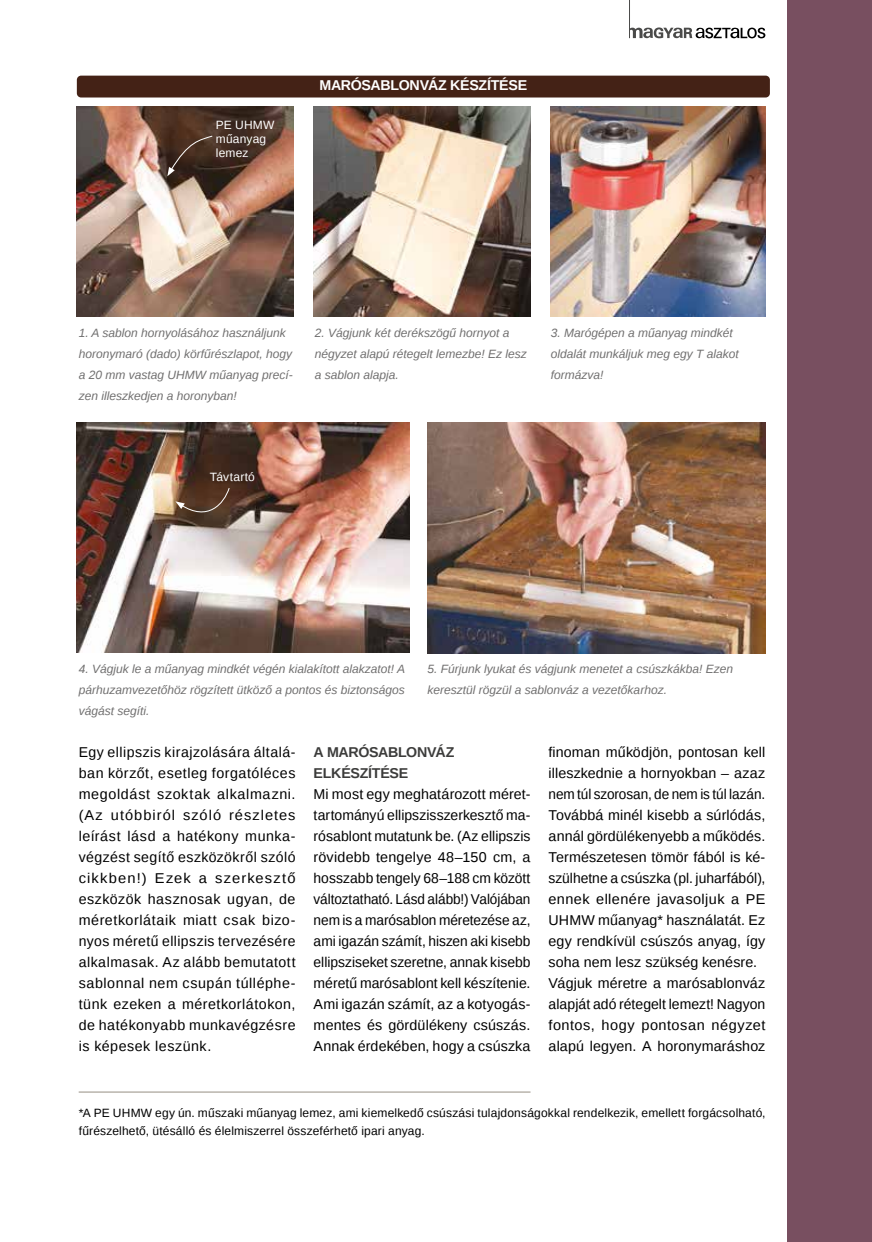
<style>
.page{position:relative;width:872px;height:1242px;background:#fff}
.page>*{position:absolute;margin:0;border:0;box-sizing:border-box;transform-origin:0 0}
.t1{font:14.25px/21px "Liberation Sans";letter-spacing:.01em;color:#000;text-align:justify}
.t2{font:700 14.25px/21px "Liberation Sans";letter-spacing:-.02em;color:#3c3c3b}
.t3{font:700 14.25px "Liberation Sans";letter-spacing:-.02em;color:#fff}
.t4{font:italic 12px/21px "Liberation Sans";color:#706f6f}
.t5{font:12px/18px "Liberation Sans";letter-spacing:.015em;color:#000}
.t6{font:12px/14.4px "Liberation Sans";letter-spacing:.015em;color:#fff}
</style>
<div class="page">
<div style="left:787px;top:0;width:85px;height:1242px;background:#784f60"></div>
<svg style="left:630px;top:27px;width:135px;height:11px"></svg>
<hr style="left:629px;top:0;width:1px;height:38px;background:#4a4a49">
<img style="left:76px;top:106px;width:217px;height:210px">
<img style="left:313px;top:106px;width:217px;height:210px">
<img style="left:551px;top:106px;width:214px;height:210px">
<img style="left:76px;top:422px;width:333px;height:231px">
<img style="left:427px;top:422px;width:338px;height:231px">
<hr style="left:79px;top:1091px;width:451px;height:1px;background:#968e82">
<svg style="left:167px;top:135px;width:46px;height:41px;background:#463226"></svg>
<svg style="left:175px;top:487px;width:55px;height:35px;background:#5c4130"></svg>
<div style="left:77px;top:76px;width:693px;height:21px;background:#442216;border-radius:4px"></div>
<p class="t6" style="left:216px;top:118px;width:60px">PE UHMW műanyag lemez</p>
<p class="t3" style="left:319px;top:76px;width:209px">MARÓSABLONVÁZ KÉSZÍTÉSE</p>
<p class="t4" style="left:79px;top:322px;width:216px">1. A sablon hornyolásához használjunk horonymaró (dado) körfűrészlapot, hogy a 20 mm vastag UHMW műanyag precí&shy;zen illeszkedjen a horonyban!</p>
<p class="t4" style="left:315px;top:322px;width:214px">2. Vágjunk két derékszögű hornyot a négyzet alapú rétegelt lemezbe! Ez lesz a sablon alapja.</p>
<p class="t4" style="left:551px;top:322px;width:190px">3. Marógépen a műanyag mindkét oldalát munkáljuk meg egy T alakot formázva!</p>
<p class="t6" style="left:210px;top:470px;width:47px">Távtartó</p>
<p class="t4" style="left:79px;top:658px;width:328px;text-align:justify">4. Vágjuk le a műanyag mindké t végé n kialakított alakzatot! A párhuzamvezetőhöz rögzített ü tköző a pontos és biztonságos vágást segíti.</p>
<p class="t4" style="left:427px;top:658px;width:307px">5. Fúrjunk lyukat és vágjunk menetet a csúszkákba! Ezen keresztül rögzül a sablonváz a vezetőkarhoz.</p>
<p class="t1" style="left:79px;top:742px;width:218px">Egy ellipszis kirajzolására általá&shy;ban körzőt, esetleg forgatóléces megoldást szoktak alkalmazni. (Az utóbbiról szóló részletes leírást lásd a hatékony munka&shy;végzést segítő eszközökről szóló cikkben!) Ezek a szerkesztő eszközök hasznosak ugyan, de méretkorlátaik miatt csak bizo&shy;nyos méretű ellipszis tervezésére alkalmasak. Az alább bemutatott sablonnal nem csupán túlléphe&shy;tünk ezeken a méretkorlátokon, de hatékonyabb munkavégzésre is képesek leszünk.</p>
<p class="t2" style="left:313px;top:741px;width:142px">A MARÓSABLONVÁZ<br>ELKÉSZÍTÉSE</p>
<p class="t1" style="left:313px;top:784px;width:218px">Mi most egy meghatározott méret&shy;tartományú ellipszisszerkesztő ma&shy;rósablont mutatunk be. (Az ellipszis rövidebb tengelye 48–150 cm, a hosszabb tengely 68–188 cm között változtatható. Lásd alább!) Valójában nem is a marósablon méretezése az, ami igazán számít, hiszen aki kisebb ellipsziseket szeretne, annak kisebb méretű marósablont kell készítenie.<br>Ami igazán számít, az a kotyogás&shy;mentes és gördülékeny csúszás.<br>Annak érdekében, hogy a csúszka</p>
<p class="t1" style="left:548px;top:742px;width:218px;text-align:left">finoman működjön, pontosan kell illeszkednie a hornyokban – azaz nem túl szorosan, de nem is túl lazán.<br>Továbbá minél kisebb a súrlódás, annál gördülékenyebb a működés.<br>Természetesen tömör fából is ké&shy;szülhetne a csúszka (pl. juharfából), ennek ellenére javasoljuk a PE UHMW műanyag* használatát. Ez egy rendkívül csúszós anyag, így soha nem lesz szükség kenésre.<br>Vágjuk méretre a marósablonváz alapját adó rétegelt lemezt! Nagyon fontos, hogy pontosan négyzet alapú legyen. A horonymaráshoz</p>
<p class="t5" style="left:79px;top:1104px;width:688px">*A PE UHMW egy ún. műszaki műanyag lemez, ami kiemelkedő csúszási tulajdonságokkal rendelkezik, emellett forgácsolható, fűrészelhető, ütésálló és élelmiszerrel összeférhető ipari anyag.</p>
</div>
